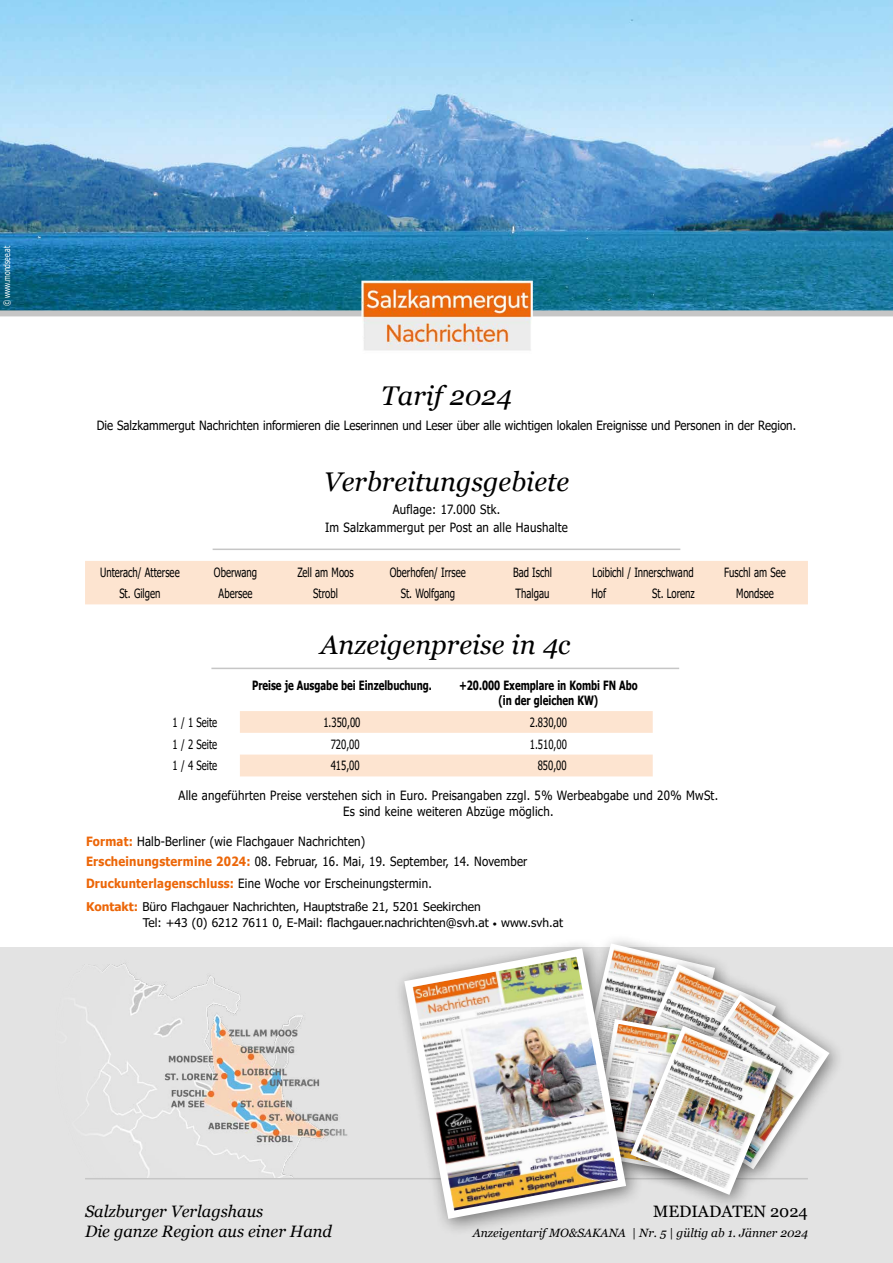
<style>
.page{position:relative;width:893px;height:1263px;background:#fff}
.page>*{position:absolute;margin:0;border:0;box-sizing:border-box;transform-origin:0 0}
.t1{font:italic 27px "Georgia";color:#000}
.t2{font:italic 16.5px "Georgia";color:#000}
.t3{font:16.5px "Georgia";color:#000}
.t4{font:12.75px/19.5px "Tahoma";letter-spacing:.02em;color:#000;text-align:center;scale:.9 1}
.t5{font:12.75px "Tahoma";color:#000;scale:.75 1}
.t6{font:12.75px "Tahoma";color:#000;scale:.9 1}
.t7{font:700 12.75px/15.3px "Tahoma";color:#000;text-align:center;scale:.75 1}
.t8{font:12px/16.5px "Tahoma";color:#000}
.t9{font:italic 12px "Georgia";color:#000}
.t10{font:9px "Tahoma";color:#fff;scale:.75 1}
.s1{font-weight:700;color:#ec6608}
.s2{font-size:9px}
</style>
<div class="page">
<div style="left:0;top:947px;width:893px;height:316px;background:#e3e3e3"></div>
<img style="left:0;top:0;width:893px;height:310px">
<div style="left:0;top:310px;width:893px;height:6px;background:#c6c6c6"></div>
<hr style="left:213px;top:549px;width:467px;height:1px;background:#c6c6c6">
<hr style="left:85px;top:1178px;width:723px;height:1px;background:#c6c6c6">
<div style="left:654px;top:984px;width:192px;height:202px;background:#e3e3e3"></div>
<div style="left:620px;top:1015px;width:179px;height:197px;background:#000;opacity:.5"></div>
<img style="left:644px;top:944px;width:188px;height:253px">
<img style="left:55px;top:953px;width:320px;height:225px">
<div style="left:85px;top:561px;width:723px;height:43px;background:#fde4d0"></div>
<svg style="left:361px;top:281px;width:172px;height:39px"></svg>
<img style="left:363px;top:282px;width:168px;height:69px">
<div style="left:393px;top:937px;width:251px;height:300px;background:#000;opacity:.5"></div>
<img style="left:400px;top:944px;width:230px;height:279px">
<hr style="left:211px;top:668px;width:468px;height:1px;background:#c6c6c6">
<svg style="left:240px;top:711px;width:413px;height:65px"></svg>
<p class="t10" style="left:1px;top:306px;width:82px;rotate:-90deg">© www.mondsee.at</p>
<h1 class="t1" style="left:381px;top:378px;width:132px">Tarif 2024</h1>
<p class="t6" style="left:97px;top:417px;width:778px">Die Salzkammergut Nachrichten informieren die Leserinnen und Leser über alle wichtigen lokalen Ereignisse und Personen in der Region.</p>
<h1 class="t1" style="left:324px;top:465px;width:247px">Verbreitungsgebiete</h1>
<p class="t4" style="left:325px;top:501px;width:271px;line-height:18px">Auflage: 17.000 Stk.<br>Im Salzkammergut per Post an alle Haushalte</p>
<p class="t5" style="left:100px;top:563px;width:108px">Unterach/ Attersee</p>
<p class="t5" style="left:214px;top:563px;width:59px">Oberwang</p>
<p class="t5" style="left:297px;top:563px;width:76px">Zell am Moos</p>
<p class="t5" style="left:390px;top:563px;width:103px">Oberhofen/ Irrsee</p>
<p class="t5" style="left:513px;top:563px;width:53px">Bad Ischl</p>
<p class="t5" style="left:593px;top:563px;width:136px">Loibichl / Innerschwand</p>
<p class="t5" style="left:724px;top:563px;width:84px">Fuschl am See</p>
<p class="t5" style="left:119px;top:585px;width:56px">St. Gilgen</p>
<p class="t5" style="left:219px;top:585px;width:47px">Abersee</p>
<p class="t5" style="left:313px;top:585px;width:34px">Strobl</p>
<p class="t5" style="left:401px;top:585px;width:74px">St. Wolfgang</p>
<p class="t5" style="left:516px;top:585px;width:47px">Thalgau</p>
<p class="t5" style="left:591px;top:585px;width:21px">Hof</p>
<p class="t5" style="left:652px;top:585px;width:58px">St. Lorenz</p>
<p class="t5" style="left:736px;top:585px;width:52px">Mondsee</p>
<h1 class="t1" style="left:320px;top:628px;width:251px">Anzeigenpreise in 4c</h1>
<p class="t7" style="left:252px;top:678px;width:241px">Preise je Ausgabe bei Einzelbuchung.</p>
<p class="t7" style="left:459px;top:678px;width:240px">+20.000 Exemplare in Kombi FN Abo (in der gleichen KW)</p>
<p class="t5" style="left:173px;top:714px;width:61px">1 / 1 Seite</p>
<p class="t5" style="left:323px;top:714px;width:51px">1.350,00</p>
<p class="t5" style="left:530px;top:714px;width:51px">2.830,00</p>
<p class="t5" style="left:173px;top:735px;width:61px">1 / 2 Seite</p>
<p class="t5" style="left:331px;top:735px;width:40px">720,00</p>
<p class="t5" style="left:530px;top:735px;width:51px">1.510,00</p>
<p class="t5" style="left:173px;top:757px;width:61px">1 / 4 Seite</p>
<p class="t5" style="left:331px;top:757px;width:40px">415,00</p>
<p class="t5" style="left:538px;top:757px;width:40px">850,00</p>
<p class="t4" style="left:179px;top:787px;width:601px;line-height:16.5px">Alle angeführten Preise verstehen sich in Euro. Preisangaben zzgl. 5% Werbeabgabe und 20% MwSt.<br>Es sind keine weiteren Abzüge möglich.</p>
<p class="t4" style="left:86px;top:833px;width:492px;text-align:left"><span class="s1">Format:</span> Halb-Berliner (wie Flachgauer Nachrichten)<br><span class="s1">Erscheinungstermine 2024:</span> 08. Februar, 16. Mai, 19. September, 14. November</p>
<p class="t4" style="left:86px;top:875px;width:386px"><span class="s1">Druckunterlagenschluss:</span> Eine Woche vor Erscheinungstermin.</p>
<p class="t8" style="left:143px;top:899px;width:422px;text-indent:-57px"><span class="s1">Kontakt:</span> Büro Flachgauer Nachrichten, Hauptstraße 21, 5201 Seekirchen<br>Tel: +43 (0) 6212 7611 0, E-Mail: flachgauer.nachrichten@svh.at <span class="s2">•</span> www.svh.at</p>
<p class="t2" style="left:85px;top:1201px;width:180px">Salzburger Verlagshaus</p>
<p class="t3" style="left:653px;top:1201px;width:156px">MEDIADATEN 2024</p>
<p class="t2" style="left:85px;top:1220px;width:249px">Die ganze Region aus einer Hand</p>
<p class="t9" style="left:473px;top:1225px;width:337px">Anzeigentarif MO&amp;SAKANA | Nr. 5 | gültig ab 1. Jänner 2024</p>
</div>
